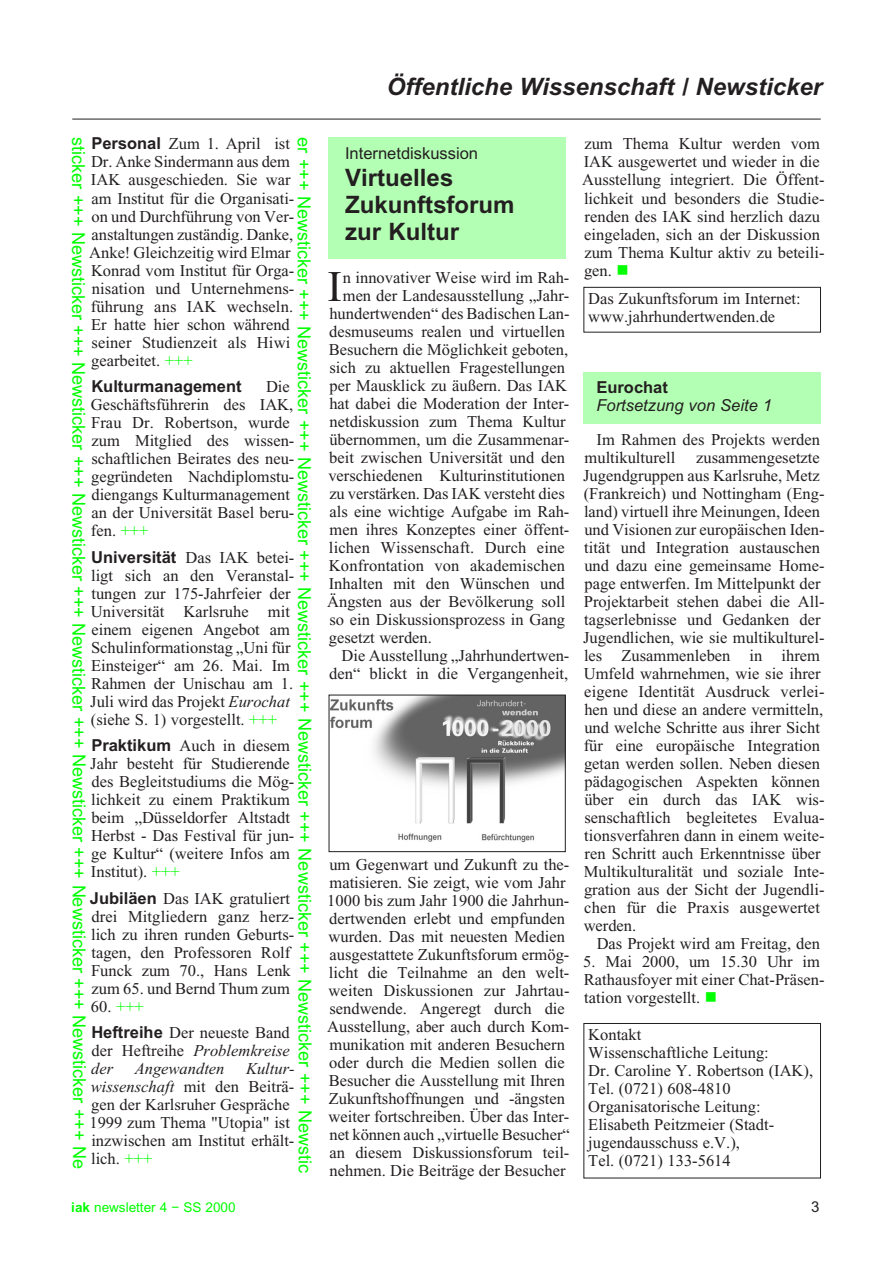
<style>
.page{position:relative;width:893px;height:1263px;background:#fff}
.page>*{position:absolute;margin:0;border:0;box-sizing:border-box;transform-origin:0 0}
.t1{font:43.65px "Times New Roman";color:#231f20}
.t2{font:italic 700 24px "Arial";color:#231f20}
.t3{font:700 24px/27px "Arial";color:#231f20}
.t4{font:18px "Arial";color:#0f0}
.t5{font:16.5px/18px "Times New Roman";color:#231f20}
.t6{font:italic 16.5px/18px "Times New Roman";color:#231f20}
.t7{font:700 16.5px "Arial";color:#231f20}
.t8{font:italic 16.5px "Arial";color:#231f20}
.t9{font:16.5px "Arial";color:#231f20}
.t10{font:15px "Arial";color:#231f20}
.t11{font:13.5px "Arial";color:#0f0}
.s1{font-family:"Arial";font-weight:700}
.s2{color:#0f0}
.s3{font-style:italic}
.s4{font-style:normal}
.s5{font-weight:700}
</style>
<div class="page">
<hr style="left:72px;top:119px;width:749px;height:1px;background:#231f20">
<div style="left:328px;top:137px;width:238px;height:122px;background:#b3ffb3"></div>
<img style="left:331px;top:697px;width:233px;height:146px">
<div style="left:329px;top:695px;width:237px;height:157px;border:1px solid #231f20"></div>
<div style="left:584px;top:372px;width:237px;height:52px;background:#b3ffb3"></div>
<div style="left:584px;top:1023px;width:237px;height:155px;border:1px solid #231f20"></div>
<div style="left:584px;top:287px;width:237px;height:45px;border:1px solid #231f20"></div>
<h2 class="t2" style="left:387px;top:72px;width:437px">Öffentliche Wissenschaft / Newsticker</h2>
<p class="t4" style="left:89px;top:137px;width:1033px;rotate:90deg">sticker +++ Newsticker +++ Newsticker +++ Newsticker +++ Newsticker +++ Newsticker +++ Newsticker +++ Newsticker +++ Ne</p>
<p class="t5" style="left:89px;top:135px;width:207px"><span class="s1">Personal</span> Zum 1. April ist<br>Dr. Anke Sindermann aus dem<br>IAK ausgeschieden. Sie war am Institut für die Organisati&shy;on und Durchführung von Ver&shy;anstaltungen zuständig. Danke,<br>Anke! Gleichzeitig wird Elmar<br>Konrad vom Institut für Orga&shy;nisation und Unternehmens&shy;führung ans IAK wechseln.<br>Er hatte hier schon während seiner Studienzeit als Hiwi gearbeitet. <span class="s2">+++</span></p>
<p class="t4" style="left:315px;top:137px;width:1037px;rotate:90deg">er +++ Newsticker +++ Newsticker +++ Newsticker +++ Newsticker +++ Newsticker +++ Newsticker +++ Newsticker +++ Newstic</p>
<p class="t7" style="left:91px;top:377px;width:152px">Kulturmanagement</p>
<p class="t5" style="left:91px;top:377px;width:205px;text-indent:175px">Die<br>Geschäftsführerin des IAK,<br>Frau Dr. Robertson, wurde zum Mitglied des wissen&shy;schaftlichen Beirates des neu&shy;gegründeten Nachdiplomstu&shy;diengangs Kulturmanagement an der Universität Basel beru&shy;fen. <span class="s2">+++</span></p>
<p class="t5" style="left:90px;top:548px;width:206px"><span class="s1">Universität</span> Das IAK betei&shy;ligt sich an den Veranstal&shy;tungen zur 175-Jahrfeier der<br>Universität Karlsruhe mit einem eigenen Angebot am<br>Schulinformationstag „Uni für<br>Einsteiger“ am 26. Mai. Im<br>Rahmen der Unischau am 1.<br>Juli wird das Projekt <span class="s3">Eurochat </span>(siehe S. 1) vorgestellt. <span class="s2">+++</span></p>
<p class="t5" style="left:90px;top:736px;width:206px"><span class="s1">Praktikum</span> Auch in diesem<br>Jahr besteht für Studierende des Begleitstudiums die Mög&shy;lichkeit zu einem Praktikum beim „Düsseldorfer Altstadt<br>Herbst - Das Festival für jun&shy;ge Kultur“ (weitere Infos am<br>Institut). <span class="s2">+++</span></p>
<p class="t5" style="left:90px;top:889px;width:206px"><span class="s1">Jubiläen</span> Das IAK gratuliert drei Mitgliedern ganz herz&shy;lich zu ihren runden Geburts&shy;tagen, den Professoren Rolf<br>Funck zum 70., Hans Lenk zum 65. und Bernd Thum zum</p>
<p class="t5" style="left:91px;top:993px;width:200px;line-height:26.5px">60. <span class="s2">+++<br></span><span class="s1">Heftreihe</span> Der neueste Band</p>
<p class="t6" style="left:91px;top:1041px;width:200px"><span class="s4">der Heftreihe</span> Problemkreise der</p>
<p class="t5" style="left:89px;top:1059px;width:207px;text-indent:157px"><span class="s3">Kultur&shy;wissenschaft</span> mit den Beiträ&shy;gen der Karlsruher Gespräche<br>1999 zum Thema "Utopia" ist inzwischen am Institut erhält&shy;lich. <span class="s2">+++</span></p>
<p class="t6" style="left:135px;top:1059px;width:91px">Angewandten</p>
<p class="t11" style="left:71px;top:1200px;width:166px"><span class="s5">iak</span> newsletter 4 − SS 2000</p>
<p class="t9" style="left:345px;top:144px;width:134px">Internetdiskussion</p>
<h2 class="t3" style="left:345px;top:164px;width:171px">Virtuelles<br>Zukunftsforum zur Kultur</h2>
<h1 class="t1" style="left:327px;top:261px;width:16px">I</h1>
<p class="t5" style="left:343px;top:268px;width:228px">n innovativer Weise wird im Rah-</p>
<p class="t5" style="left:343px;top:286px;width:228px">men der Landesausstellung „Jahr-</p>
<p class="t5" style="left:329px;top:304px;width:242px">hundertwenden“ des Badischen Lan-</p>
<p class="t5" style="left:329px;top:322px;width:237px">desmuseums realen und virtuellen</p>
<p class="t5" style="left:329px;top:340px;width:241px">Besuchern die Möglichkeit geboten,</p>
<p class="t5" style="left:329px;top:358px;width:237px">sich zu aktuellen Fragestellungen</p>
<p class="t5" style="left:329px;top:376px;width:239px">per Mausklick zu äußern. Das IAK</p>
<p class="t5" style="left:329px;top:394px;width:242px">hat dabei die Moderation der Inter-</p>
<p class="t5" style="left:330px;top:412px;width:238px">netdiskussion zum Thema Kultur</p>
<p class="t5" style="left:329px;top:430px;width:242px">übernommen, um die Zusammenar-</p>
<p class="t5" style="left:329px;top:448px;width:237px">beit zwischen Universität und den</p>
<p class="t5" style="left:328px;top:466px;width:238px">verschiedenen Kulturinstitutionen</p>
<p class="t5" style="left:329px;top:484px;width:237px">zu verstärken. Das IAK versteht dies</p>
<p class="t5" style="left:329px;top:502px;width:241px">als eine wichtige Aufgabe im Rah-</p>
<p class="t5" style="left:330px;top:520px;width:241px">men ihres Konzeptes einer öffent-</p>
<p class="t5" style="left:329px;top:538px;width:237px">lichen Wissenschaft. Durch eine</p>
<p class="t5" style="left:329px;top:556px;width:238px">Konfrontation von akademischen</p>
<p class="t5" style="left:329px;top:574px;width:238px">Inhalten mit den Wünschen und</p>
<p class="t5" style="left:327px;top:592px;width:240px">Ängsten aus der Bevölkerung soll</p>
<p class="t5" style="left:329px;top:610px;width:237px">so ein Diskussionsprozess in Gang</p>
<p class="t5" style="left:329px;top:628px;width:105px">gesetzt werden.</p>
<p class="t5" style="left:342px;top:646px;width:229px">Die Ausstellung „Jahrhundertwen-</p>
<p class="t5" style="left:329px;top:664px;width:240px">den“ blickt in die Vergangenheit,</p>
<p class="t5" style="left:327px;top:855px;width:244px">um Gegenwart und Zukunft zu the&shy;matisieren. Sie zeigt, wie vom Jahr 1000 bis zum Jahr 1900 die Jahrhun&shy;dertwenden erlebt und empfunden wurden. Das mit neuesten Medien ausgestattete Zukunftsforum ermög&shy;licht die Teilnahme an den welt&shy;weiten Diskussionen zur Jahrtau&shy;sendwende. Angeregt durch die Ausstellung, aber auch durch Kom&shy;munikation mit anderen Besuchern oder durch die Medien sollen die Besucher die Ausstellung mit Ihren Zukunftshoffnungen und -ängsten weiter fortschreiben. Über das Inter&shy;net können auch „virtuelle Besucher“ an diesem Diskussionsforum teil&shy;nehmen. Die Beiträge der Besucher</p>
<p class="t5" style="left:582px;top:135px;width:244px">zum Thema Kultur werden vom<br>IAK ausgewertet und wieder in die<br>Ausstellung integriert. Die Öffent&shy;lichkeit und besonders die Studie&shy;renden des IAK sind herzlich dazu eingeladen, sich an der Diskussion zum Thema Kultur aktiv zu beteili&shy;gen. <span class="s2">■</span></p>
<p class="t5" style="left:588px;top:289px;width:214px">Das Zukunftsforum im Internet: www.jahrhundertwenden.de</p>
<p class="t7" style="left:596px;top:377px;width:73px">Eurochat</p>
<p class="t8" style="left:596px;top:395px;width:177px">Fortsetzung von Seite 1</p>
<p class="t5" style="left:585px;top:430px;width:237px;text-indent:12px">Im Rahmen des Projekts werden multikulturell</p>
<p class="t5" style="left:583px;top:448px;width:243px;text-indent:113px">zusammengesetzte<br>Jugendgruppen aus Karlsruhe, Metz (Frankreich) und Nottingham (Eng&shy;land) virtuell ihre Meinungen, Ideen und Visionen zur europäischen Iden&shy;tität und Integration austauschen und dazu eine gemeinsame Home&shy;page entwerfen. Im Mittelpunkt der<br>Projektarbeit stehen dabei die All&shy;tagserlebnisse und Gedanken der<br>Jugendlichen, wie sie multikulturel&shy;les Zusammenleben in ihrem<br>Umfeld wahrnehmen, wie sie ihrer eigene Identität Ausdruck verlei&shy;hen und diese an andere vermitteln, und welche Schritte aus ihrer Sicht für eine europäische Integration getan werden sollen. Neben diesen pädagogischen Aspekten können über ein durch das IAK wis&shy;senschaftlich begleitetes Evalua&shy;tionsverfahren dann in einem weite&shy;ren Schritt auch Erkenntnisse über<br>Multikulturalität und soziale Inte&shy;gration aus der Sicht der Jugendli&shy;chen für die Praxis ausgewertet werden.</p>
<p class="t5" style="left:597px;top:934px;width:225px">Das Projekt wird am Freitag, den</p>
<p class="t5" style="left:583px;top:952px;width:243px">5. Mai 2000, um 15.30 Uhr im<br>Rathausfoyer mit einer Chat-Präsen&shy;tation vorgestellt. <span class="s2">■</span></p>
<p class="t5" style="left:588px;top:1025px;width:226px">Kontakt<br>Wissenschaftliche Leitung:<br>Dr. Caroline Y. Robertson (IAK),<br>Tel. (0721) 608-4810<br>Organisatorische Leitung:<br>Elisabeth Peitzmeier (Stadt&shy;jugendausschuss e.V.),<br>Tel. (0721) 133-5614</p>
<p class="t10" style="left:811px;top:1198px;width:10px">3</p>
</div>
